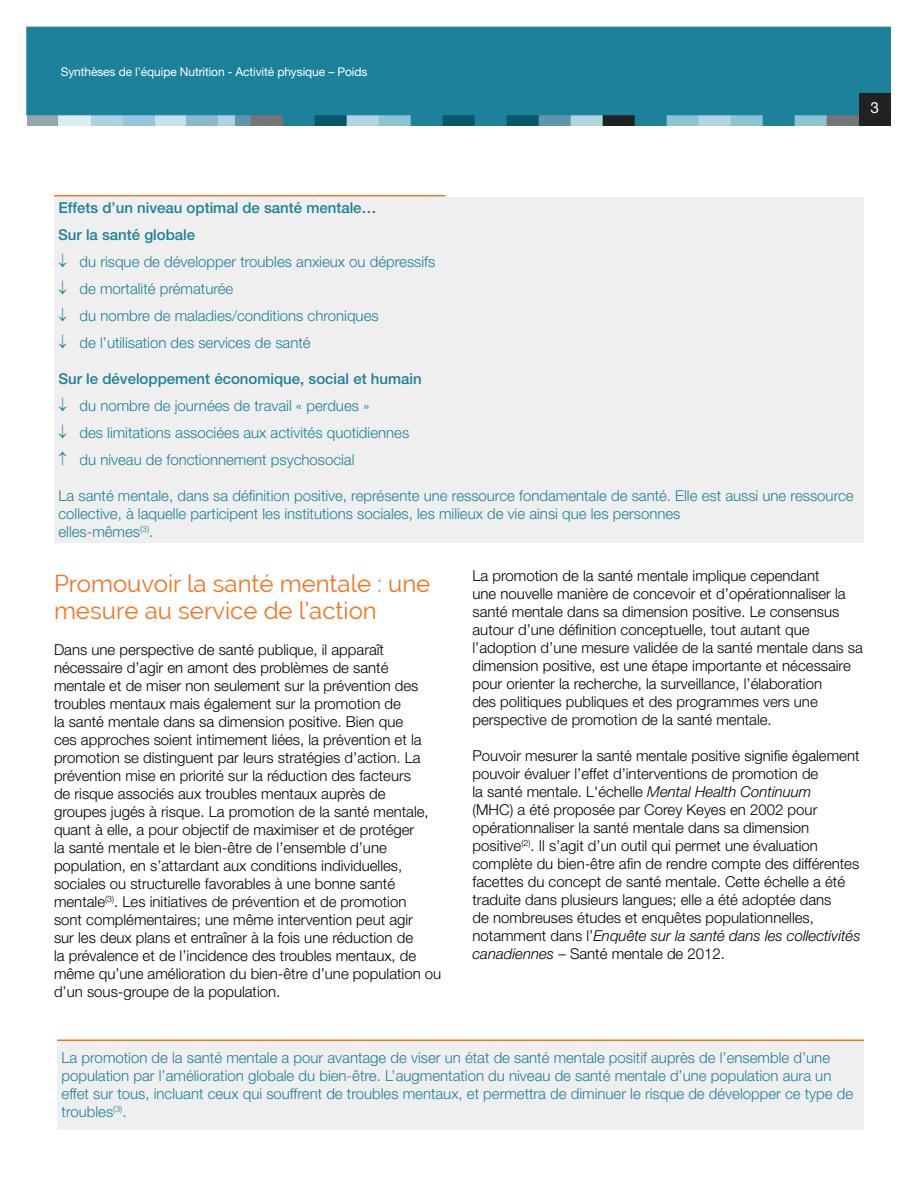
<style>
.page{position:relative;width:918px;height:1188px;background:#fff}
.page>*{position:absolute;margin:0;border:0;box-sizing:border-box;transform-origin:0 0}
.t1{font:24px/27px "Raleway";color:#ee7622}
.t2{font:15.3px "Helvetica Neue LT Std";color:#fff}
.t3{font:300 15px/18px "Helvetica Neue LT Std";color:#000}
.t4{font:300 15px/27px "Helvetica Neue LT Std";color:#1c8199}
.t5{font:12px "Helvetica Neue LT Std";letter-spacing:-.01em;color:#fff}
.s1{font-weight:500}
.s2{font-style:italic}
</style>
<div class="page">
<div style="left:27px;top:110px;width:32px;height:16px;background:#92a7ad"></div>
<div style="left:59px;top:110px;width:32px;height:16px;background:#daedf4"></div>
<div style="left:91px;top:110px;width:32px;height:16px;background:#acd1e3"></div>
<div style="left:123px;top:110px;width:32px;height:16px;background:#95c6dc"></div>
<svg style="left:155px;top:115px;width:704px;height:11px;background:#5c96a7"></svg>
<div style="left:27px;top:27px;width:864px;height:88px;background:#1c819a;border:1px solid #1c819a"></div>
<div style="left:859px;top:94px;width:32px;height:32px;background:#212121"></div>
<hr style="left:54px;top:195px;width:392px;height:1px;background:#f47521">
<div style="left:54px;top:197px;width:810px;height:346px;background:#efeff0"></div>
<div style="left:57px;top:1040px;width:807px;height:90px;background:#efeff0"></div>
<hr style="left:57px;top:1040px;width:807px;height:1px;background:#ee7622">
<p class="t5" style="left:61px;top:65px;width:308px">Synthèses de l’équipe Nutrition - Activité physique – Poids</p>
<p class="t2" style="left:871px;top:99px;width:10px">3</p>
<p class="t4" style="left:58px;top:194px;width:379px"><span class="s1">Effets d’un niveau optimal de santé mentale…<br>Sur la santé globale<br></span>↓ du risque de développer troubles anxieux ou dépressifs ↓ de mortalité prématurée<br>↓ du nombre de maladies/conditions chroniques<br>↓ de l’utilisation des services de santé</p>
<p class="t4" style="left:58px;top:365px;width:365px"><span class="s1">Sur le développement économique, social et humain </span>↓ du nombre de journées de travail « perdues »<br>↓ des limitations associées aux activités quotidiennes ↑ du niveau de fonctionnement psychosocial</p>
<p class="t4" style="left:58px;top:487px;width:797px;line-height:18px">La santé mentale, dans sa définition positive, représente une ressource fondamentale de santé. Elle est aussi une ressource collective, à laquelle participent les institutions sociales, les milieux de vie ainsi que les personnes<br>elles-mêmes<sup>(3)</sup>.</p>
<h1 class="t1" style="left:54px;top:570px;width:378px">Promouvoir la santé mentale : une mesure au service de l’action</h1>
<p class="t3" style="left:54px;top:640px;width:389px">Dans une perspective de santé publique, il apparaît nécessaire d’agir en amont des problèmes de santé mentale et de miser non seulement sur la prévention des troubles mentaux mais également sur la promotion de<br>la santé mentale dans sa dimension positive. Bien que<br>ces approches soient intimement liées, la prévention et la promotion se distinguent par leurs stratégies d’action. La prévention mise en priorité sur la réduction des facteurs<br>de risque associés aux troubles mentaux auprès de groupes jugés à risque. La promotion de la santé mentale, quant à elle, a pour objectif de maximiser et de protéger<br>la santé mentale et le bien-être de l’ensemble d’une population, en s’attardant aux conditions individuelles, sociales ou structurelle favorables à une bonne santé mentale<sup>(3)</sup>. Les initiatives de prévention et de promotion<br>sont complémentaires; une même intervention peut agir<br>sur les deux plans et entraîner à la fois une réduction de<br>la prévalence et de l’incidence des troubles mentaux, de même qu’une amélioration du bien-être d’une population ou d’un sous-groupe de la population.</p>
<p class="t3" style="left:473px;top:566px;width:392px">La promotion de la santé mentale implique cependant<br>une nouvelle manière de concevoir et d’opérationnaliser la santé mentale dans sa dimension positive. Le consensus autour d’une définition conceptuelle, tout autant que l’adoption d’une mesure validée de la santé mentale dans sa dimension positive, est une étape importante et nécessaire pour orienter la recherche, la surveillance, l’élaboration<br>des politiques publiques et des programmes vers une perspective de promotion de la santé mentale.</p>
<p class="t3" style="left:473px;top:746px;width:390px">Pouvoir mesurer la santé mentale positive signifie également pouvoir évaluer l’effet d’interventions de promotion de<br>la santé mentale. L'échelle <span class="s2">Mental Health Continuum<br></span>(MHC) a été proposée par Corey Keyes en 2002 pour opérationnaliser la santé mentale dans sa dimension positive<sup>(2)</sup>. Il s’agit d’un outil qui permet une évaluation complète du bien-être afin de rendre compte des différentes facettes du concept de santé mentale. Cette échelle a été traduite dans plusieurs langues; elle a été adoptée dans<br>de nombreuses études et enquêtes populationnelles, notamment dans l’<span class="s2">Enquête sur la santé dans les collectivités canadiennes</span> – Santé mentale de 2012.</p>
<p class="t4" style="left:62px;top:1049px;width:793px;line-height:18px">La promotion de la santé mentale a pour avantage de viser un état de santé mentale positif auprès de l’ensemble d’une population par l’amélioration globale du bien-être. L’augmentation du niveau de santé mentale d’une population aura un effet sur tous, incluant ceux qui souffrent de troubles mentaux, et permettra de diminuer le risque de développer ce type de troubles<sup>(3)</sup>.</p>
</div>
